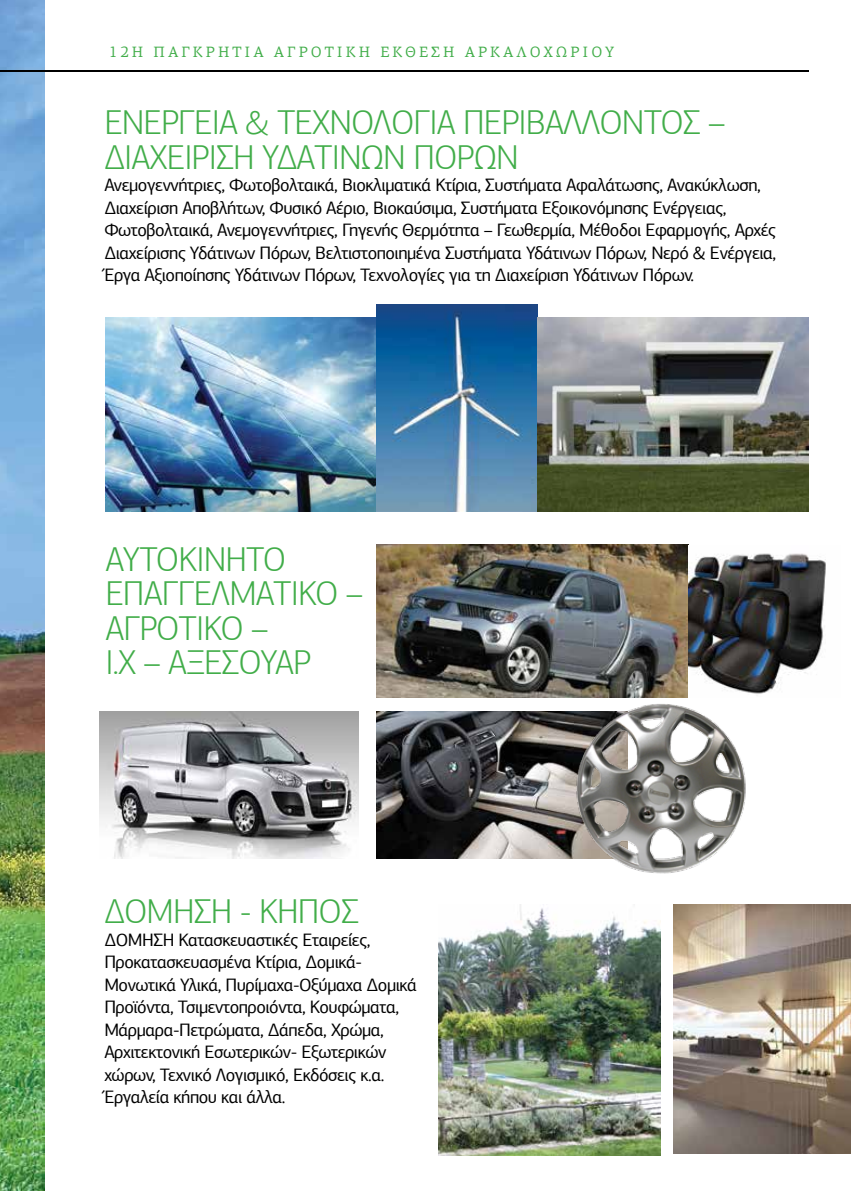
<style>
.page{position:relative;width:851px;height:1191px;background:#fff}
.page>*{position:absolute;margin:0;border:0;box-sizing:border-box;transform-origin:0 0}
.t1{font:300 34.5px/34.5px "PF Agora Sans Pro";letter-spacing:-.025em;color:#41ad49}
.t2{font:18px/22.5px "PF Agora Sans Pro";letter-spacing:-.025em;color:#000}
.t3{font:15px "PF Agora Serif Pro";letter-spacing:.2em;color:#41ad49}
</style>
<div class="page">
<img style="left:377px;top:712px;width:170px;height:146px">
<img style="left:99px;top:712px;width:259px;height:146px">
<img style="left:547px;top:704px;width:199px;height:170px">
<img style="left:0;top:0;width:45px;height:1191px">
<hr style="left:0;top:70px;width:808px;height:1px;background:#000">
<img style="left:105px;top:318px;width:272px;height:193px">
<img style="left:377px;top:305px;width:160px;height:206px">
<img style="left:537px;top:318px;width:271px;height:193px">
<img style="left:673px;top:904px;width:177px;height:250px">
<img style="left:438px;top:904px;width:222px;height:251px">
<img style="left:377px;top:544px;width:449px;height:153px">
<p class="t3" style="left:109px;top:43px;width:506px">12Η ΠΑΓΚΡΗΤΙΑ ΑΓΡΟΤΙΚΗ ΕΚΘΕΣΗ ΑΡΚΑΛΟΧΩΡΙΟΥ</p>
<h1 class="t1" style="left:104px;top:106px;width:622px">ΕΝΕΡΓΕΙΑ &amp; ΤΕΧΝΟΛΟΓΙΑ ΠΕΡΙΒΑΛΛΟΝΤΟΣ –<br>ΔΙΑΧΕΙΡΙΣΗ ΥΔΑΤΙΝΩΝ ΠΟΡΩΝ</h1>
<p class="t2" style="left:104px;top:174px;width:673px">Ανεμογεννήτριες, Φωτοβολταικά, Βιοκλιματικά Κτίρια, Συστήματα Αφαλάτωσης, Ανακύκλωση, Διαχείριση Αποβλήτων, Φυσικό Αέριο, Βιοκαύσιμα, Συστήματα Εξοικονόμησης Ενέργειας, Φωτοβολταικά, Ανεμογεννήτριες, Γηγενής Θερμότητα – Γεωθερμία, Μέθοδοι Εφαρμογής, Αρχές Διαχείρισης Υδάτινων Πόρων, Βελτιστοποιημένα Συστήματα Υδάτινων Πόρων, Νερό &amp; Ενέργεια, Έργα Αξιοποίησης Υδάτινων Πόρων, Τεχνολογίες για τη Διαχείριση Υδάτινων Πόρων.</p>
<h1 class="t1" style="left:105px;top:542px;width:259px">ΑΥΤΟΚΙΝΗΤΟ<br>ΕΠΑΓΓΕΛΜΑΤΙΚΟ –<br>ΑΓΡΟΤΙΚΟ –<br>Ι.Χ – ΑΞΕΣΟΥΑΡ</h1>
<h1 class="t1" style="left:104px;top:894px;width:256px">ΔΟΜΗΣΗ - ΚΗΠΟΣ</h1>
<p class="t2" style="left:104px;top:928px;width:314px">ΔΟΜΗΣΗ Κατασκευαστικές Εταιρείες, Προκατασκευασμένα Κτίρια, Δομικά-Μονωτικά Υλικά, Πυρίμαχα-Οξύμαχα Δομικά Προϊόντα, Τσιμεντοπροιόντα, Κουφώματα, Μάρμαρα-Πετρώματα, Δάπεδα, Χρώμα, Αρχιτεκτονική Εσωτερικών- Εξωτερικών χώρων, Τεχνικό Λογισμικό, Εκδόσεις κ.α.<br>Έργαλεία κήπου και άλλα.</p>
</div>
